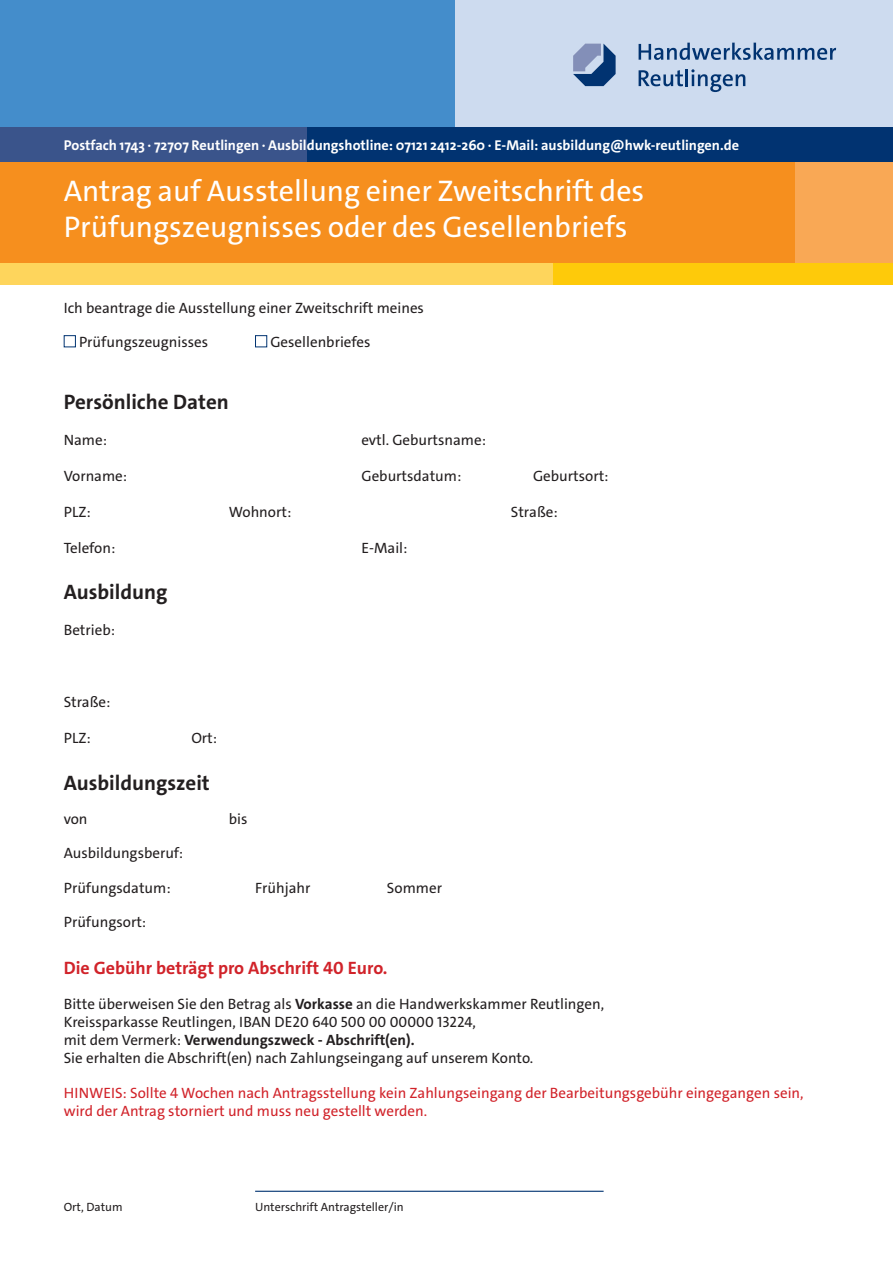
<style>
.page{position:relative;width:893px;height:1263px;background:#fff}
.page>*{position:absolute;margin:0;border:0;box-sizing:border-box;transform-origin:0 0}
.t1{font:30px/36px "The Sans C4 s";color:#fff}
.t2{font:700 21px "The Sans C4 s";color:#231f20}
.t3{font:700 18px "The Sans C4 s";color:#d1232a}
.t4{font:15px/18px "The Sans C4 s";color:#231f20}
.t5{font:15px/18px "The Sans C4 s";color:#d1232a}
.t6{font:700 14.25px "The Sans C4 s";color:#fff}
.t7{font:12px "The Sans C4 s";color:#231f20}
.s1{font-weight:700}
</style>
<div class="page">
<div style="left:0;top:0;width:893px;height:128px;background:#448dcb"></div>
<div style="left:0;top:162px;width:893px;height:123px;background:#f68f1e"></div>
<div style="left:455px;top:0;width:438px;height:128px;background:#cddbef"></div>
<div style="left:795px;top:162px;width:98px;height:123px;background:#f9a855"></div>
<div style="left:0;top:128px;width:893px;height:34px;background:#013371"></div>
<div style="left:0;top:128px;width:306px;height:34px;background:#3a548b"></div>
<div style="left:0;top:264px;width:893px;height:21px;background:#feca0a"></div>
<div style="left:0;top:264px;width:553px;height:21px;background:#fed55c"></div>
<svg style="left:573px;top:43px;width:263px;height:49px"></svg>
<div style="left:64px;top:335px;width:12px;height:12px;border:1px solid #013371"></div>
<div style="left:255px;top:335px;width:12px;height:12px;border:1px solid #013371"></div>
<hr style="left:255px;top:1191px;width:349px;height:1px;background:#013371">
<p class="t6" style="left:64px;top:136px;width:677px">Postfach 1743 · 72707 Reutlingen · Ausbildungshotline: 07121 2412-260 · E-Mail: ausbildung@hwk-reutlingen.de</p>
<h1 class="t1" style="left:64px;top:173px;width:582px">Antrag auf Ausstellung einer Zweitschrift des<br>Prüfungszeugnisses oder des Gesellenbriefs</h1>
<p class="t4" style="left:64px;top:299px;width:362px">Ich beantrage die Ausstellung einer Zweitschrift meines</p>
<p class="t4" style="left:79px;top:333px;width:131px">Prüfungszeugnisses</p>
<p class="t4" style="left:270px;top:333px;width:102px">Gesellenbriefes</p>
<h2 class="t2" style="left:64px;top:388px;width:167px">Persönliche Daten</h2>
<p class="t4" style="left:64px;top:431px;width:45px">Name:</p>
<p class="t4" style="left:361px;top:431px;width:126px">evtl. Geburtsname:</p>
<p class="t4" style="left:64px;top:467px;width:65px">Vorname:</p>
<p class="t4" style="left:361px;top:467px;width:101px">Geburtsdatum:</p>
<p class="t4" style="left:64px;top:503px;width:28px">PLZ:</p>
<p class="t4" style="left:229px;top:503px;width:64px">Wohnort:</p>
<p class="t4" style="left:64px;top:539px;width:53px">Telefon:</p>
<p class="t4" style="left:361px;top:539px;width:47px">E-Mail:</p>
<h2 class="t2" style="left:64px;top:579px;width:105px">Ausbildung</h2>
<p class="t4" style="left:64px;top:621px;width:53px">Betrieb:</p>
<p class="t4" style="left:533px;top:467px;width:77px">Geburtsort:</p>
<p class="t4" style="left:511px;top:503px;width:49px">Straße:</p>
<p class="t4" style="left:64px;top:693px;width:48px">Straße:</p>
<p class="t4" style="left:64px;top:729px;width:28px">PLZ:</p>
<p class="t4" style="left:191px;top:729px;width:27px">Ort:</p>
<h2 class="t2" style="left:64px;top:769px;width:148px">Ausbildungszeit</h2>
<p class="t4" style="left:64px;top:810px;width:25px">von</p>
<p class="t4" style="left:229px;top:810px;width:20px">bis</p>
<p class="t4" style="left:64px;top:844px;width:121px">Ausbildungsberuf:</p>
<p class="t4" style="left:64px;top:878px;width:108px">Prüfungsdatum:</p>
<p class="t4" style="left:255px;top:878px;width:57px">Frühjahr</p>
<p class="t4" style="left:387px;top:878px;width:57px">Sommer</p>
<p class="t4" style="left:64px;top:913px;width:84px">Prüfungsort:</p>
<p class="t3" style="left:64px;top:956px;width:325px">Die Gebühr beträgt pro Abschrift 40 Euro.</p>
<p class="t4" style="left:64px;top:995px;width:542px">Bitte überweisen Sie den Betrag als <span class="s1">Vorkasse</span> an die Handwerkskammer Reutlingen, Kreissparkasse Reutlingen, IBAN DE20 640 500 00 00000 13224,<br>mit dem Vermerk: <span class="s1">Verwendungszweck - Abschrift(en).<br></span>Sie erhalten die Abschrift(en) nach Zahlungseingang auf unserem Konto.</p>
<p class="t5" style="left:64px;top:1084px;width:741px">HINWEIS: Sollte 4 Wochen nach Antragsstellung kein Zahlungseingang der Bearbeitungsgebühr eingegangen sein, wird der Antrag storniert und muss neu gestellt werden.</p>
<p class="t7" style="left:64px;top:1199px;width:60px">Ort, Datum</p>
<p class="t7" style="left:255px;top:1199px;width:150px">Unterschrift Antragsteller/in</p>
</div>
